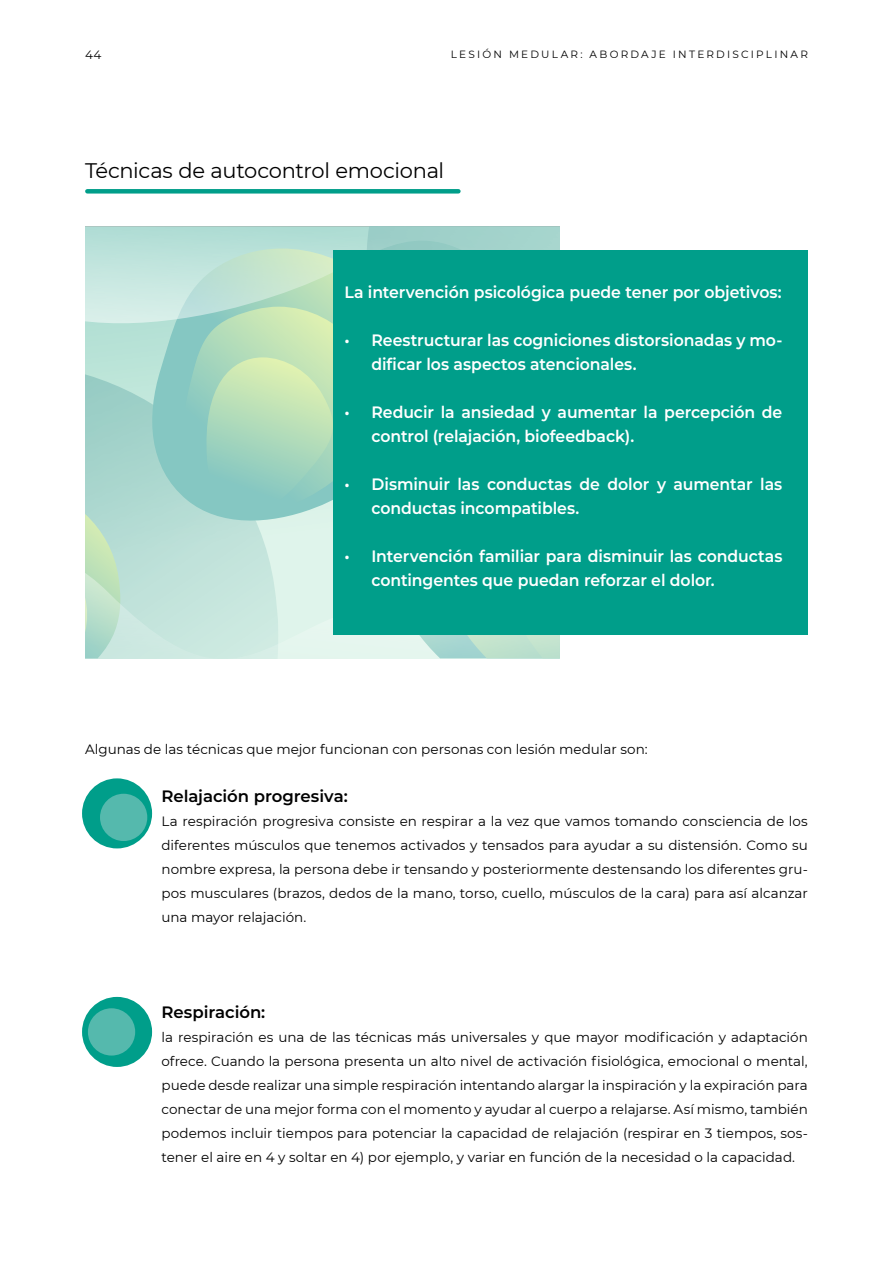
<style>
.page{position:relative;width:893px;height:1263px;background:#fff}
.page>*{position:absolute;margin:0;border:0;box-sizing:border-box;transform-origin:0 0}
.t1{font:21px "Montserrat";letter-spacing:-.015em;color:#000}
.t2{font:100 16.5px/24px "Montserrat";letter-spacing:-.005em;color:#fff;scale:.95 1}
.t3{font:100 16.5px "Montserrat";letter-spacing:-.005em;color:#000}
.t4{font:13.5px/24px "Montserrat";color:#000;text-align:justify}
.t5{font:12px "Montserrat";color:#000}
.t6{font:10.5px "Montserrat";letter-spacing:.215em;color:#000}
</style>
<div class="page">
<svg style="left:85px;top:363px;width:193px;height:192px;background:#a8d6cd"></svg>
<svg style="left:146px;top:345px;width:187px;height:209px;background:#b3ddd4"></svg>
<svg style="left:166px;top:345px;width:167px;height:195px;background:#a0d3c7"></svg>
<svg style="left:202px;top:357px;width:131px;height:173px;background:#acd9be"></svg>
<svg style="left:85px;top:514px;width:37px;height:41px;background:#bde0c5"></svg>
<svg style="left:85px;top:555px;width:475px;height:103px;background:#c9e7dc"></svg>
<svg style="left:85px;top:226px;width:475px;height:119px;background:#b9dfd0"></svg>
<div style="left:333px;top:250px;width:475px;height:384px;background:#009e8a"></div>
<div style="left:82px;top:778px;width:70px;height:70px;background:#009e8a;border-radius:50%"></div>
<div style="left:100px;top:794px;width:47px;height:47px;background:#55b9ad;border-radius:50%"></div>
<div style="left:82px;top:997px;width:70px;height:70px;background:#009e8a;border-radius:50%"></div>
<div style="left:88px;top:1008px;width:47px;height:47px;background:#55b9ad;border-radius:50%"></div>
<div style="left:87px;top:189px;width:371px;height:5px;background:#009e8a"></div>
<p class="t5" style="left:85px;top:46px;width:18px">44</p>
<p class="t6" style="left:451px;top:47px;width:359px">LESIÓN MEDULAR: ABORDAJE INTERDISCIPLINAR</p>
<h1 class="t1" style="left:85px;top:156px;width:361px">Técnicas de autocontrol emocional</h1>
<p class="t2" style="left:344px;top:280px;width:462px">La intervención psicológica puede tener por objetivos:</p>
<p class="t2" style="left:371px;top:328px;width:434px;text-indent:-27px">• Reestructurar las cogniciones distorsionadas y mo&shy;dificar los aspectos atencionales.</p>
<p class="t2" style="left:371px;top:400px;width:434px;text-indent:-27px">• Reducir la ansiedad y aumentar la percepción de control (relajación, biofeedback).</p>
<p class="t2" style="left:371px;top:472px;width:434px;text-indent:-27px">• Disminuir las conductas de dolor y aumentar las conductas incompatibles.</p>
<p class="t2" style="left:371px;top:544px;width:434px;text-indent:-27px">• Intervención familiar para disminuir las conductas contingentes que puedan reforzar el dolor.</p>
<p class="t4" style="left:85px;top:737px;width:564px">Algunas de las técnicas que mejor funcionan con personas con lesión medular son:</p>
<p class="t3" style="left:162px;top:785px;width:188px">Relajación progresiva:</p>
<p class="t4" style="left:162px;top:809px;width:648px">La respiración progresiva consiste en respirar a la vez que vamos tomando consciencia de los diferentes músculos que tenemos activados y tensados para ayudar a su distensión. Como su nombre expresa, la persona debe ir tensando y posteriormente destensando los diferentes gru&shy;pos musculares (brazos, dedos de la mano, torso, cuello, músculos de la cara) para así alcanzar una mayor relajación.</p>
<p class="t3" style="left:162px;top:1001px;width:105px">Respiración:</p>
<p class="t4" style="left:162px;top:1025px;width:648px">la respiración es una de las técnicas más universales y que mayor modificación y adaptación ofrece. Cuando la persona presenta un alto nivel de activación fisiológica, emocional o mental, puede desde realizar una simple respiración intentando alargar la inspiración y la expiración para conectar de una mejor forma con el momento y ayudar al cuerpo a relajarse. Así mismo, también podemos incluir tiempos para potenciar la capacidad de relajación (respirar en 3 tiempos, sos&shy;tener el aire en 4 y soltar en 4) por ejemplo, y variar en función de la necesidad o la capacidad.</p>
</div>
